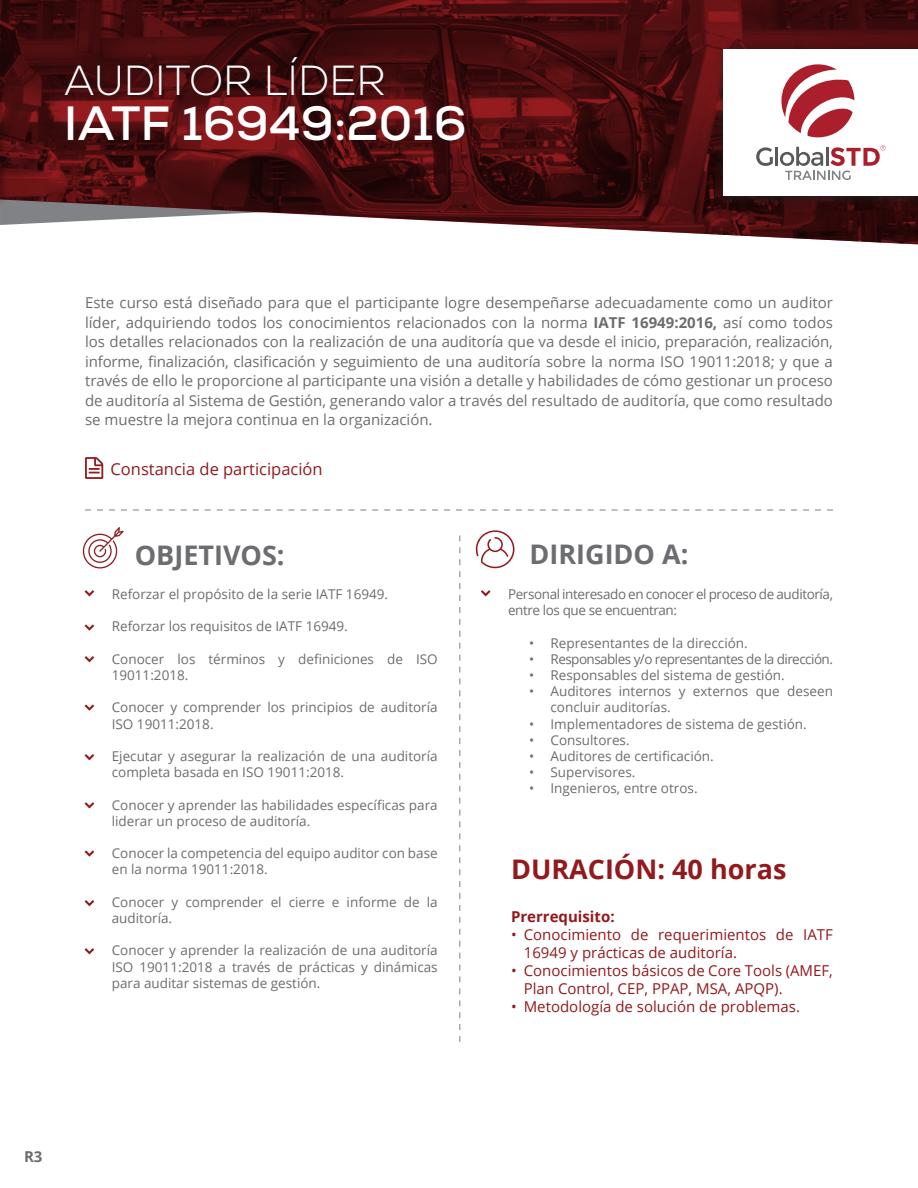
<style>
.page{position:relative;width:918px;height:1188px;background:#fff}
.page>*{position:absolute;margin:0;border:0;box-sizing:border-box;transform-origin:0 0}
.t1{font:700 48px "Nexa";color:#fff}
.t2{font:300 42px "Nexa";color:#fff}
.t3{font:700 27px "Open Sans";color:#6c6d70}
.t4{font:700 27px "Open Sans";color:#93191d}
.t5{font:16.5px "Open Sans";color:#93191d}
.t6{font:15px/19.5px "Open Sans";color:#6c6d70;text-align:justify}
.t7{font:15px/18px "Open Sans";color:#93191d}
.t8{font:700 15px "Open Sans";color:#93191d}
.t9{font:700 15px "Open Sans";color:#6c6d70}
.t10{font:13.5px/16.2px "Open Sans";color:#6c6d70}
.t11{font:13.5px/16.2px "Open Sans";letter-spacing:-.03em;color:#6c6d70}
.t12{font:13.5px "Open Sans";letter-spacing:-.04em;color:#6c6d70}
.s1{font-weight:700}
</style>
<div class="page">
<svg style="left:0;top:0;width:918px;height:244px;background:#5a2526"></svg>
<div style="left:715px;top:43px;width:203px;height:164px;background:#231f20;opacity:.75"></div>
<div style="left:724px;top:49px;width:194px;height:147px;background:#fff"></div>
<svg style="left:756px;top:147px;width:17px;height:19px"></svg>
<hr style="left:775px;top:147px;width:3px;height:19px;background:#59595c">
<svg style="left:781px;top:64px;width:73px;height:73px"></svg>
<svg style="left:780px;top:145px;width:106px;height:35px"></svg>
<svg style="left:85px;top:509px;width:748px;height:2px"></svg>
<svg style="left:459px;top:535px;width:1px;height:507px"></svg>
<svg style="left:85px;top:590px;width:9px;height:6px"></svg>
<svg style="left:481px;top:590px;width:9px;height:6px"></svg>
<svg style="left:85px;top:625px;width:9px;height:6px"></svg>
<svg style="left:85px;top:656px;width:9px;height:6px"></svg>
<svg style="left:85px;top:705px;width:9px;height:6px"></svg>
<svg style="left:85px;top:754px;width:9px;height:6px"></svg>
<svg style="left:85px;top:802px;width:9px;height:6px"></svg>
<svg style="left:85px;top:850px;width:9px;height:7px"></svg>
<svg style="left:85px;top:900px;width:9px;height:6px"></svg>
<svg style="left:85px;top:948px;width:9px;height:6px"></svg>
<svg style="left:85px;top:457px;width:18px;height:22px"></svg>
<svg style="left:83px;top:527px;width:41px;height:42px"></svg>
<svg style="left:475px;top:530px;width:40px;height:38px"></svg>
<p class="t2" style="left:64px;top:56px;width:324px">AUDITOR LÍDER</p>
<p class="t1" style="left:64px;top:92px;width:404px">IATF 16949:2016</p>
<p class="t6" style="left:85px;top:293px;width:749px">Este curso está diseñado para que el participante logre desempeñarse adecuadamente como un auditor líder, adquiriendo todos los conocimientos relacionados con la norma <span class="s1">IATF 16949:2016,</span> así como todos los detalles relacionados con la realización de una auditoría que va desde el inicio, preparación, realización, informe, finalización, clasificación y seguimiento de una auditoría sobre la norma ISO 19011:2018; y que a través de ello le proporcione al participante una visión a detalle y habilidades de cómo gestionar un proceso de auditoría al Sistema de Gestión, generando valor a través del resultado de auditoría, que como resultado se muestre la mejora continua en la organización.</p>
<p class="t5" style="left:111px;top:458px;width:214px">Constancia de participación</p>
<p class="t3" style="left:135px;top:536px;width:151px">OBJETIVOS:</p>
<p class="t3" style="left:529px;top:535px;width:160px">DIRIGIDO A:</p>
<p class="t10" style="left:112px;top:586px;width:278px">Reforzar el propósito de la serie IATF 16949.</p>
<p class="t10" style="left:112px;top:618px;width:238px">Reforzar los requisitos de IATF 16949.</p>
<p class="t10" style="left:112px;top:651px;width:327px">Conocer los términos y definiciones de ISO<br>19011:2018.</p>
<p class="t10" style="left:112px;top:699px;width:327px">Conocer y comprender los principios de auditoría<br>ISO 19011:2018.</p>
<p class="t10" style="left:112px;top:748px;width:327px">Ejecutar y asegurar la realización de una auditoría completa basada en ISO 19011:2018.</p>
<p class="t10" style="left:112px;top:796px;width:327px">Conocer y aprender las habilidades específicas para liderar un proceso de auditoría.</p>
<p class="t10" style="left:112px;top:845px;width:327px">Conocer la competencia del equipo auditor con base en la norma 19011:2018.</p>
<p class="t10" style="left:112px;top:894px;width:327px">Conocer y comprender el cierre e informe de la auditoría.</p>
<p class="t10" style="left:112px;top:942px;width:327px;text-align:justify">Conocer y aprender la realización de una auditoría ISO 19011:2018 a través de prácticas y dinámicas para auditar sistemas de gestión.</p>
<p class="t11" style="left:508px;top:586px;width:326px">Personal interesado en conocer el proceso de auditoría, entre los que se encuentran:</p>
<p class="t10" style="left:529px;top:634px;width:220px">• Representantes de la dirección.</p>
<p class="t12" style="left:529px;top:650px;width:305px">• Responsables y/o representantes de la dirección.</p>
<p class="t10" style="left:529px;top:667px;width:257px">• Responsables del sistema de gestión.</p>
<p class="t10" style="left:551px;top:683px;width:284px;text-indent:-21px">• Auditores internos y externos que deseen concluir auditorías.</p>
<p class="t10" style="left:529px;top:715px;width:279px">• Implementadores de sistema de gestión.</p>
<p class="t10" style="left:529px;top:732px;width:102px">• Consultores.</p>
<p class="t10" style="left:529px;top:748px;width:186px">• Auditores de certificación.</p>
<p class="t10" style="left:529px;top:764px;width:108px">• Supervisores.</p>
<p class="t10" style="left:529px;top:780px;width:170px">• Ingenieros, entre otros.</p>
<p class="t4" style="left:511px;top:850px;width:277px">DURACIÓN: 40 horas</p>
<p class="t8" style="left:511px;top:906px;width:105px">Prerrequisito:</p>
<p class="t7" style="left:524px;top:925px;width:311px;text-indent:-13px">• Conocimiento de requerimientos de IATF<br>16949 y prácticas de auditoría.</p>
<p class="t7" style="left:524px;top:961px;width:311px;text-indent:-13px">• Conocimientos básicos de Core Tools (AMEF,<br>Plan Control, CEP, PPAP, MSA, APQP).</p>
<p class="t7" style="left:511px;top:997px;width:290px">• Metodología de solución de problemas.</p>
<p class="t9" style="left:24px;top:1146px;width:20px">R3</p>
</div>
